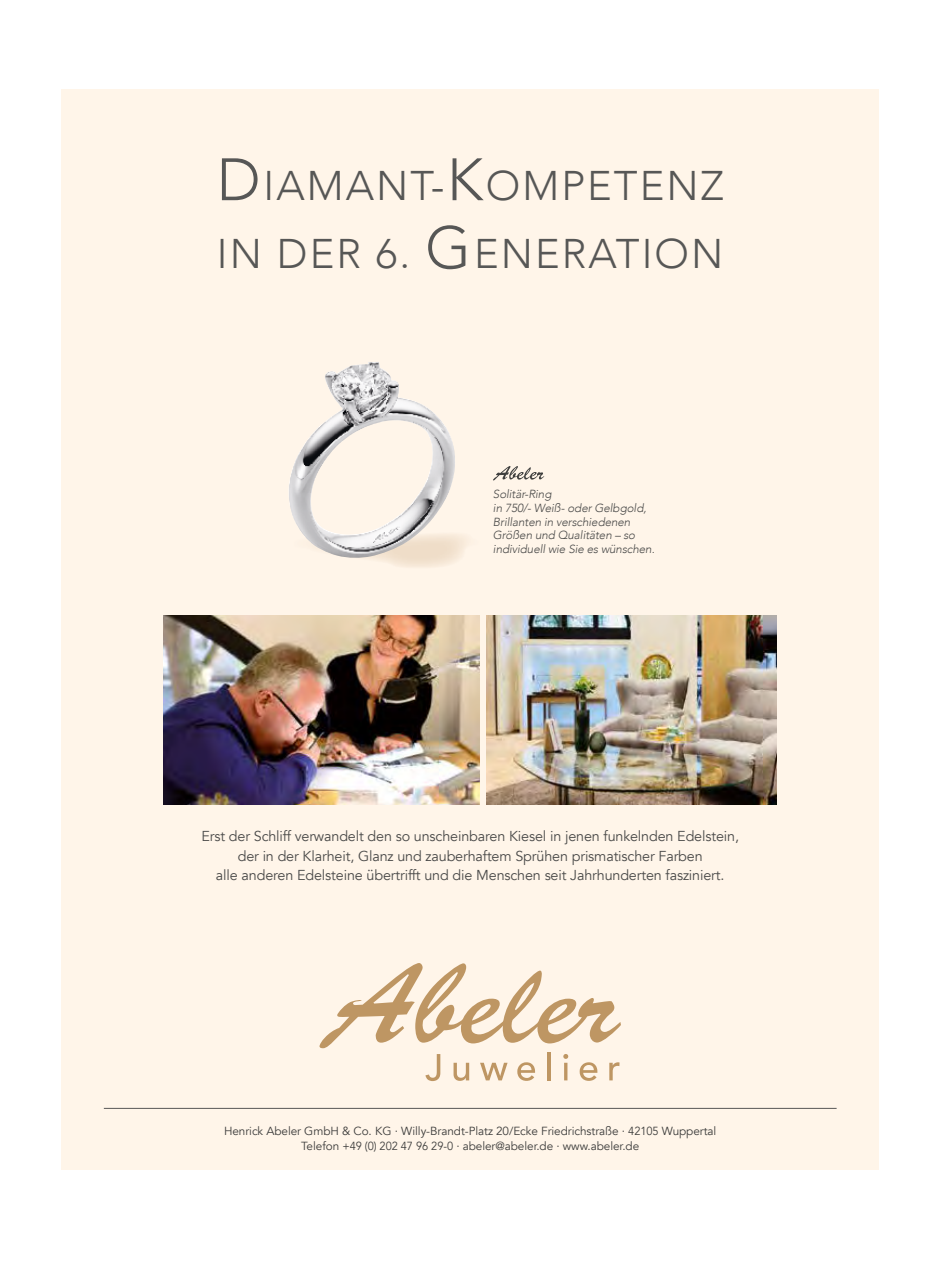
<style>
.page{position:relative;width:949px;height:1263px;background:#fff}
.page>*{position:absolute;margin:0;border:0;box-sizing:border-box;transform-origin:0 0}
.t1{font:300 41.4px/67.9px "Avenir";letter-spacing:.05em;color:#575756}
.t2{font:14.4px/19.5px "Avenir";letter-spacing:-.01em;color:#4a4a49;text-align:center}
.t3{font:11.7px/15.5px "Avenir";letter-spacing:-.005em;color:#3c3c3b;text-align:center}
.t4{font:italic 300 11.7px/13.6px "Avenir";letter-spacing:-.01em;color:#4a4a49}
.s1{font-size:59.1px}
</style>
<div class="page">
<div style="left:62px;top:89px;width:816px;height:1080px;background:#fff5e9"></div>
<svg style="left:319px;top:963px;width:301px;height:85px"></svg>
<svg style="left:425px;top:1054px;width:15px;height:27px"></svg>
<svg style="left:453px;top:1063px;width:16px;height:18px"></svg>
<svg style="left:480px;top:1063px;width:27px;height:17px"></svg>
<svg style="left:517px;top:1062px;width:18px;height:19px"></svg>
<hr style="left:547px;top:1052px;width:3px;height:28px;background:#be9663">
<svg style="left:563px;top:1054px;width:5px;height:26px"></svg>
<svg style="left:579px;top:1062px;width:18px;height:19px"></svg>
<svg style="left:609px;top:1062px;width:10px;height:18px"></svg>
<hr style="left:104px;top:1108px;width:732px;height:1px;background:#575756">
<img style="left:163px;top:615px;width:316px;height:189px">
<img style="left:486px;top:615px;width:290px;height:189px">
<svg style="left:493px;top:466px;width:51px;height:14px"></svg>
<img style="left:289px;top:362px;width:166px;height:196px">
<h1 class="t1" style="left:217px;top:152px;width:508px"><span class="s1">D</span>IAMANT-<span class="s1">K</span>OMPETENZ<br>IN DER 6. <span class="s1">G</span>ENERATION</h1>
<p class="t4" style="left:493px;top:487px;width:163px">Solitär-Ring<br>in 750/- Weiß- oder Gelbgold,<br>Brillanten in verschiedenen<br>Größen und Qualitäten – so individuell wie Sie es wünschen.</p>
<p class="t2" style="left:201px;top:827px;width:539px">Erst der Schliff verwandelt den so unscheinbaren Kiesel in jenen funkelnden Edelstein, der in der Klarheit, Glanz und zauberhaftem Sprühen prismatischer Farben<br>alle anderen Edelsteine übertrifft und die Menschen seit Jahrhunderten fasziniert.</p>
<p class="t3" style="left:224px;top:1123px;width:493px">Henrick Abeler GmbH &amp; Co. KG · Willy-Brandt-Platz 20/Ecke Friedrichstraße · 42105 Wuppertal<br>Telefon +49 (0) 202 47 96 29-0 · abeler@abeler.de · www.abeler.de</p>
</div>
